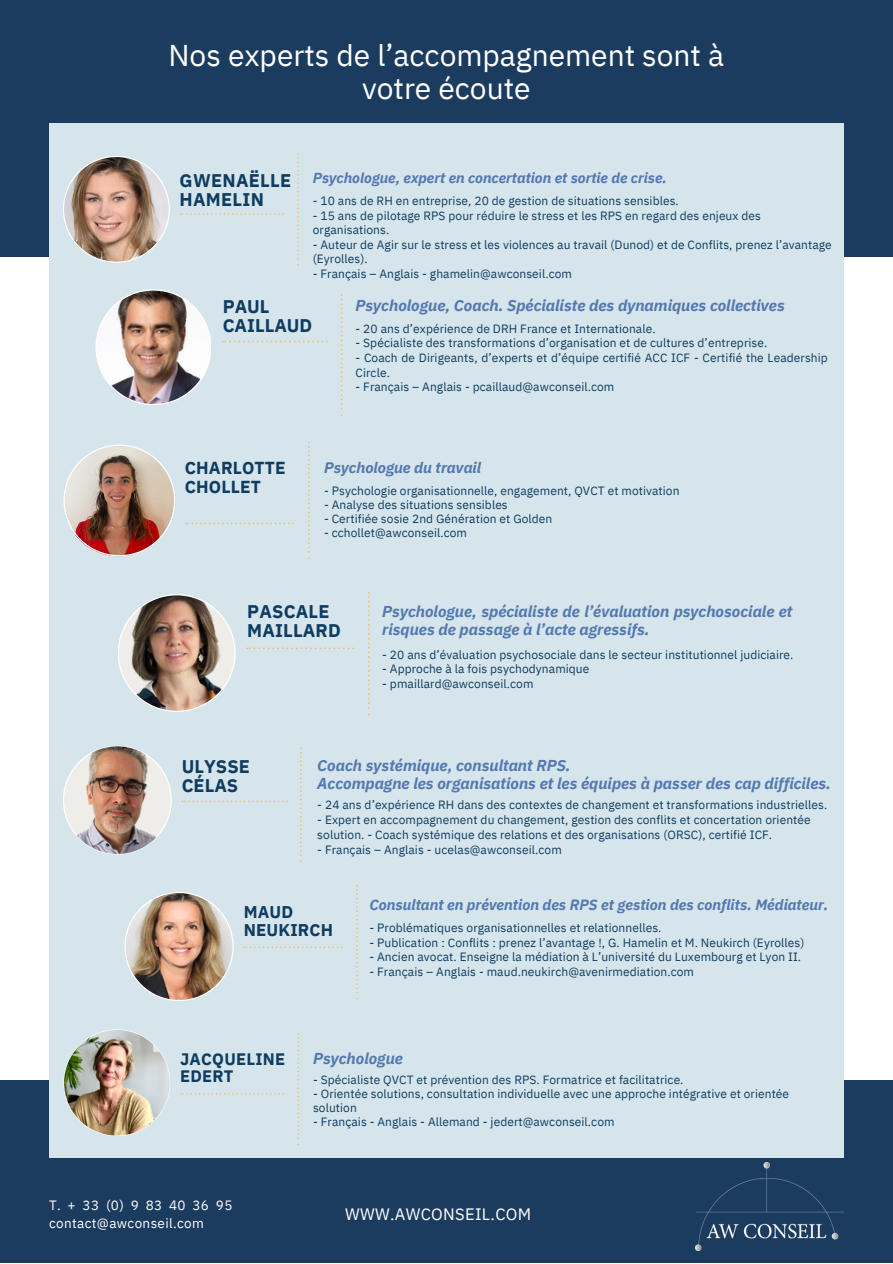
<style>
.page{position:relative;width:893px;height:1264px;background:#fff}
.page>*{position:absolute;margin:0;border:0;box-sizing:border-box;transform-origin:0 0}
.t1{font:30px/32.5px "IBM Plex Sans";color:#fff;text-align:center}
.t2{font:700 18.3px/19px "IBM Plex Sans";letter-spacing:.01em;color:#103c61}
.t3{font:700 17.4px "IBM Plex Sans";letter-spacing:.005em;color:#103c61}
.t4{font:700 16.95px/18px "IBM Plex Sans";letter-spacing:.01em;color:#103c61}
.t5{font:16.5px "IBM Plex Sans";letter-spacing:.02em;color:#fff}
.t6{font:700 16.5px/17.5px "IBM Plex Sans";letter-spacing:.015em;color:#103c61}
.t7{font:italic 700 15.75px/18px "IBM Plex Sans";color:#5478b0}
.t8{font:italic 700 15.15px "IBM Plex Sans";color:#5478b0}
.t9{font:italic 700 14.85px "IBM Plex Sans";color:#5478b0}
.t10{font:italic 700 14.55px "IBM Plex Sans";color:#5478b0}
.t11{font:13.5px/18px "IBM Plex Sans";letter-spacing:.025em;color:#fff}
.t12{font:12px/14.5px "IBM Plex Sans";letter-spacing:.005em;color:#103c61}
</style>
<div class="page">
<div style="left:843px;top:1080px;width:49px;height:182px;background:#1c3c5f"></div>
<div style="left:0;top:0;width:89px;height:257px;background:#1c3c5f"></div>
<div style="left:0;top:0;width:892px;height:196px;background:#1c3c5f"></div>
<div style="left:843px;top:0;width:49px;height:257px;background:#1c3c5f"></div>
<div style="left:49px;top:123px;width:794px;height:1035px;background:#d5e5eb"></div>
<div style="left:0;top:1158px;width:892px;height:104px;background:#1c3c5f"></div>
<div style="left:0;top:1080px;width:49px;height:182px;background:#1c3c5f"></div>
<svg style="left:63px;top:746px;width:109px;height:108px"></svg>
<img style="left:63px;top:746px;width:108px;height:108px;border-radius:50%">
<svg style="left:300px;top:747px;width:1px;height:114px"></svg>
<svg style="left:182px;top:800px;width:106px;height:2px"></svg>
<svg style="left:308px;top:441px;width:1px;height:118px"></svg>
<svg style="left:185px;top:522px;width:109px;height:2px"></svg>
<img style="left:63px;top:444px;width:112px;height:112px">
<img style="left:63px;top:156px;width:107px;height:107px">
<svg style="left:297px;top:153px;width:1px;height:112px"></svg>
<svg style="left:180px;top:213px;width:104px;height:2px"></svg>
<svg style="left:341px;top:294px;width:1px;height:122px"></svg>
<svg style="left:222px;top:341px;width:105px;height:1px"></svg>
<img style="left:95px;top:289px;width:116px;height:116px">
<img style="left:124px;top:892px;width:110px;height:109px">
<svg style="left:356px;top:885px;width:2px;height:114px"></svg>
<svg style="left:243px;top:946px;width:99px;height:2px"></svg>
<img style="left:118px;top:594px;width:118px;height:118px">
<svg style="left:368px;top:591px;width:1px;height:124px"></svg>
<svg style="left:246px;top:647px;width:108px;height:2px"></svg>
<svg style="left:63px;top:1043px;width:107px;height:93px"></svg>
<img style="left:64px;top:1029px;width:106px;height:106px;border-radius:50%">
<svg style="left:297px;top:1033px;width:2px;height:111px"></svg>
<svg style="left:180px;top:1093px;width:104px;height:1px"></svg>
<img style="left:695px;top:1162px;width:148px;height:88px">
<p class="t1" style="left:168px;top:39px;width:557px">Nos experts de l’accompagnement sont à votre écoute</p>
<p class="t2" style="left:180px;top:171px;width:113px">GWENAËLLE<br>HAMELIN</p>
<p class="t10" style="left:313px;top:168px;width:356px">Psychologue, expert en concertation et sortie de crise.</p>
<p class="t12" style="left:313px;top:193px;width:367px">- 10 ans de RH en entreprise, 20 de gestion de situations sensibles.</p>
<p class="t12" style="left:313px;top:208px;width:450px">- 15 ans de pilotage RPS pour réduire le stress et les RPS en regard des enjeux des organisations.</p>
<p class="t12" style="left:313px;top:237px;width:520px">- Auteur de Agir sur le stress et les violences au travail (Dunod) et de Conflits, prenez l’avantage (Eyrolles).</p>
<p class="t12" style="left:313px;top:266px;width:261px">- Français – Anglais - ghamelin@awconseil.com</p>
<p class="t2" style="left:223px;top:297px;width:91px">PAUL<br>CAILLAUD</p>
<p class="t7" style="left:355px;top:296px;width:431px">Psychologue, Coach. Spécialiste des dynamiques collectives</p>
<p class="t12" style="left:355px;top:321px;width:301px">- 20 ans d’expérience de DRH France et Internationale.</p>
<p class="t12" style="left:355px;top:336px;width:413px">- Spécialiste des transformations d’organisation et de cultures d’entreprise.</p>
<p class="t12" style="left:355px;top:350px;width:474px">- Coach de Dirigeants, d’experts et d’équipe certifié ACC ICF - Certifié the Leadership<br>Circle.</p>
<p class="t12" style="left:355px;top:379px;width:260px">- Français – Anglais - pcaillaud@awconseil.com</p>
<p class="t3" style="left:185px;top:456px;width:102px">CHARLOTTE</p>
<p class="t3" style="left:185px;top:475px;width:77px">CHOLLET</p>
<p class="t8" style="left:324px;top:457px;width:159px">Psychologue du travail</p>
<p class="t12" style="left:324px;top:483px;width:357px">- Psychologie organisationnelle, engagement, QVCT et motivation</p>
<p class="t12" style="left:324px;top:497px;width:185px">- Analyse des situations sensibles</p>
<p class="t12" style="left:324px;top:511px;width:230px">- Certifiée sosie 2nd Génération et Golden</p>
<p class="t12" style="left:324px;top:525px;width:144px">- cchollet@awconseil.com</p>
<p class="t2" style="left:247px;top:601px;width:95px;line-height:19.5px">PASCALE<br>MAILLARD</p>
<p class="t7" style="left:382px;top:602px;width:412px">Psychologue, spécialiste de l’évaluation psychosociale et risques de passage à l’acte agressifs.</p>
<p class="t12" style="left:382px;top:646px;width:413px">- 20 ans d’évaluation psychosociale dans le secteur institutionnel judiciaire.</p>
<p class="t12" style="left:382px;top:661px;width:209px">- Approche à la fois psychodynamique</p>
<p class="t12" style="left:382px;top:676px;width:153px">- pmaillard@awconseil.com</p>
<p class="t2" style="left:182px;top:756px;width:70px">ULYSSE<br>CÉLAS</p>
<p class="t7" style="left:317px;top:756px;width:255px">Coach systémique, consultant RPS.</p>
<p class="t7" style="left:317px;top:774px;width:515px">Accompagne les organisations et les équipes à passer des cap difficiles.</p>
<p class="t12" style="left:317px;top:797px;width:511px">- 24 ans d’expérience RH dans des contextes de changement et transformations industrielles.</p>
<p class="t12" style="left:317px;top:812px;width:495px">- Expert en accompagnement du changement, gestion des conflits et concertation orientée solution. - Coach systémique des relations et des organisations (ORSC), certifié ICF.</p>
<p class="t12" style="left:317px;top:841px;width:246px">- Français – Anglais - ucelas@awconseil.com</p>
<p class="t4" style="left:244px;top:903px;width:91px">MAUD<br>NEUKIRCH</p>
<p class="t9" style="left:369px;top:894px;width:460px">Consultant en prévention des RPS et gestion des conflits. Médiateur.</p>
<p class="t12" style="left:369px;top:919px;width:293px">- Problématiques organisationnelles et relationnelles.</p>
<p class="t12" style="left:369px;top:934px;width:436px">- Publication : Conflits : prenez l’avantage !, G. Hamelin et M. Neukirch (Eyrolles)</p>
<p class="t12" style="left:369px;top:949px;width:433px">- Ancien avocat. Enseigne la médiation à L’université du Luxembourg et Lyon II.</p>
<p class="t12" style="left:369px;top:964px;width:326px">- Français – Anglais - maud.neukirch@avenirmediation.com</p>
<p class="t6" style="left:180px;top:1049px;width:107px">JACQUELINE<br>EDERT</p>
<p class="t7" style="left:313px;top:1049px;width:91px">Psychologue</p>
<p class="t12" style="left:313px;top:1072px;width:372px">- Spécialiste QVCT et prévention des RPS. Formatrice et facilitatrice.</p>
<p class="t12" style="left:313px;top:1086px;width:477px;line-height:14px">- Orientée solutions, consultation individuelle avec une approche intégrative et orientée solution</p>
<p class="t12" style="left:313px;top:1114px;width:303px">- Français - Anglais - Allemand - jedert@awconseil.com</p>
<p class="t11" style="left:49px;top:1196px;width:185px">T. + 33 (0) 9 83 40 36 95 contact@awconseil.com</p>
<p class="t5" style="left:345px;top:1203px;width:188px">WWW.AWCONSEIL.COM</p>
</div>
